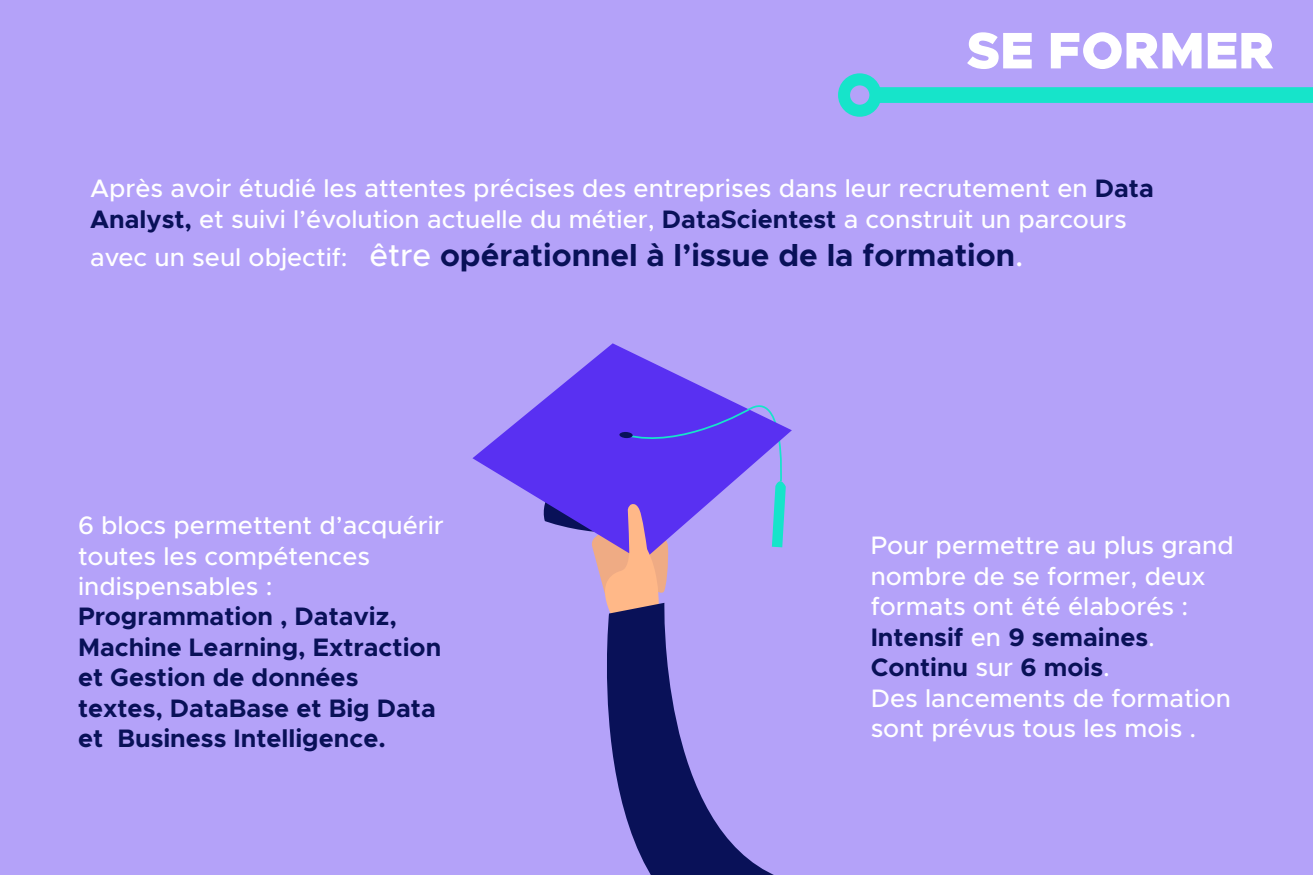
<style>
.page{position:relative;width:1313px;height:875px;background:#fff}
.page>*{position:absolute;margin:0;border:0;box-sizing:border-box;transform-origin:0 0}
.t1{font:900 51.62px "Metropolis";color:#fff}
.t2{font:700 31.5px "Metropolis";color:#091158}
.t3{font:500 25.38px/30.4px "Metropolis";color:#fff}
.t4{font:700 25.38px/30.4px "Metropolis";color:#091158}
.s1{font-weight:700;color:#091158}
.s2{font-weight:500;font-size:25.38px;color:#fff}
.s3{font-weight:500;color:#fff}
</style>
<div class="page">
<div style="left:0;top:0;width:1312px;height:875px;background:#b4a2f9"></div>
<div style="left:874px;top:87px;width:438px;height:16px;background:#16e4ca"></div>
<div style="left:838px;top:73px;width:43px;height:44px;border:12px solid #16e4ca;border-radius:50%"></div>
<svg style="left:472px;top:343px;width:320px;height:155px"></svg>
<svg style="left:538px;top:379px;width:248px;height:224px"></svg>
<svg style="left:606px;top:603px;width:168px;height:272px"></svg>
<div style="left:619px;top:432px;width:14px;height:6px;background:#091158;border-radius:50%"></div>
<h1 class="t1" style="left:966px;top:17px;width:309px">SE FORMER</h1>
<p class="t3" style="left:90px;top:173px;width:1065px">Après avoir étudié les attentes précises des entreprises dans leur recrutement en <span class="s1">Data<br>Analyst,</span> et suivi l’évolution actuelle du métier, <span class="s1">DataScientest</span> a construit un parcours</p>
<p class="t2" style="left:90px;top:235px;width:935px"><span class="s2">avec un seul objectif:</span> <span class="s3">être</span> opérationnel à l’issue de la formation<span class="s3">.</span></p>
<p class="t3" style="left:78px;top:510px;width:367px">6 blocs permettent d’acquérir toutes les compétences indispensables :</p>
<p class="t4" style="left:78px;top:602px;width:365px">Programmation , Dataviz,<br>Machine Learning, Extraction et Gestion de données textes, DataBase et Big Data et Business Intelligence.</p>
<p class="t3" style="left:870px;top:531px;width:365px">Pour permettre au plus grand nombre de se former, deux formats ont été élaborés :<br><span class="s1">Intensif</span> en <span class="s1">9 semaines</span>.<br><span class="s1">Continu</span> sur <span class="s1">6 mois</span>.<br>Des lancements de formation sont prévus tous les mois .</p>
</div>
